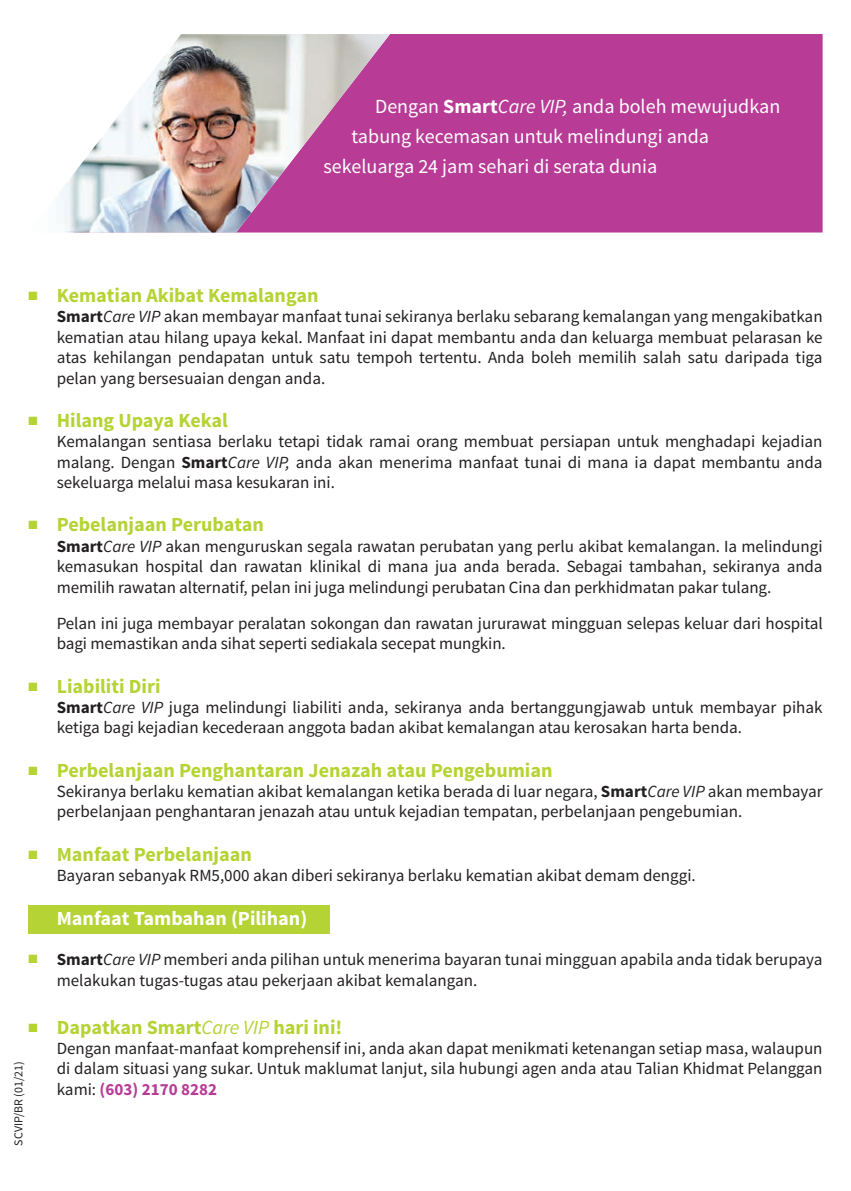
<style>
.page{position:relative;width:851px;height:1191px;background:#fff}
.page>*{position:absolute;margin:0;border:0;box-sizing:border-box;transform-origin:0 0}
.t1{font:700 20px "Source Sans Pro";color:#b5d334}
.t2{font:20px/30px "Source Sans Pro";color:#fff}
.t3{font:700 20px "Source Sans Pro";color:#fff}
.t4{font:17px/20.4px "Source Sans Pro";color:#231f20;text-align:justify}
.t5{font:12px "Source Sans Pro";color:#231f20}
.s1{font-weight:700}
.s2{font-style:italic}
.s3{color:#b5d334}
.s4{font-weight:400;font-style:italic}
.s5{font-weight:700;color:#b83b96}
</style>
<div class="page">
<div style="left:28px;top:905px;width:302px;height:29px;background:#b5d334"></div>
<div style="left:390px;top:34px;width:432px;height:198px;background:#b83b96"></div>
<img style="left:59px;top:34px;width:331px;height:198px">
<p class="t2" style="left:375px;top:91px;width:406px">Dengan <span class="s1">Smart</span><span class="s2">Care VIP,</span> anda boleh mewujudkan</p>
<p class="t2" style="left:323px;top:121px;width:387px;text-indent:28px">tabung kecemasan untuk melindungi anda sekeluarga 24 jam sehari di serata dunia</p>
<p class="t1" style="left:28px;top:282px;width:291px">■ Kematian Akibat Kemalangan</p>
<p class="t4" style="left:57px;top:307px;width:767px"><span class="s1">Smart</span><span class="s2">Care VIP</span> akan membayar manfaat tunai sekiranya berlaku sebarang kemalangan yang mengakibatkan kematian atau hilang upaya kekal. Manfaat ini dapat membantu anda dan keluarga membuat pelarasan ke atas kehilangan pendapatan untuk satu tempoh tertentu. Anda boleh memilih salah satu daripada tiga pelan yang bersesuaian dengan anda.</p>
<p class="t1" style="left:28px;top:407px;width:201px">■ Hilang Upaya Kekal</p>
<p class="t4" style="left:57px;top:432px;width:767px">Kemalangan sentiasa berlaku tetapi tidak ramai orang membuat persiapan untuk menghadapi kejadian malang. Dengan <span class="s1">Smart</span><span class="s2">Care VIP,</span> anda akan menerima manfaat tunai di mana ia dapat membantu anda sekeluarga melalui masa kesukaran ini.</p>
<p class="t1" style="left:28px;top:512px;width:237px">■ Pebelanjaan Perubatan</p>
<p class="t4" style="left:57px;top:536px;width:767px"><span class="s1">Smart</span><span class="s2">Care VIP</span> akan menguruskan segala rawatan perubatan yang perlu akibat kemalangan. Ia melindungi kemasukan hospital dan rawatan klinikal di mana jua anda berada. Sebagai tambahan, sekiranya anda memilih rawatan alternatif, pelan ini juga melindungi perubatan Cina dan perkhidmatan pakar tulang.</p>
<p class="t4" style="left:57px;top:613px;width:767px">Pelan ini juga membayar peralatan sokongan dan rawatan jururawat mingguan selepas keluar dari hospital bagi memastikan anda sihat seperti sediakala secepat mungkin.</p>
<p class="t1" style="left:28px;top:673px;width:134px">■ Liabiliti Diri</p>
<p class="t4" style="left:57px;top:697px;width:767px"><span class="s1">Smart</span><span class="s2">Care VIP</span> juga melindungi liabiliti anda, sekiranya anda bertanggungjawab untuk membayar pihak ketiga bagi kejadian kecederaan anggota badan akibat kemalangan atau kerosakan harta benda.</p>
<p class="t1" style="left:28px;top:757px;width:525px">■ Perbelanjaan Penghantaran Jenazah atau Pengebumian</p>
<p class="t4" style="left:57px;top:781px;width:767px">Sekiranya berlaku kematian akibat kemalangan ketika berada di luar negara, <span class="s1">Smart</span><span class="s2">Care VIP</span> akan membayar perbelanjaan penghantaran jenazah atau untuk kejadian tempatan, perbelanjaan pengebumian.</p>
<p class="t1" style="left:28px;top:841px;width:225px">■ Manfaat Perbelanjaan</p>
<p class="t4" style="left:57px;top:865px;width:640px">Bayaran sebanyak RM5,000 akan diberi sekiranya berlaku kematian akibat demam denggi.</p>
<p class="t3" style="left:57px;top:906px;width:252px">Manfaat Tambahan (Pilihan)</p>
<p class="t4" style="left:57px;top:949px;width:767px;text-indent:-28px"><span class="s3">■</span> <span class="s1">Smart</span><span class="s2">Care VIP</span> memberi anda pilihan untuk menerima bayaran tunai mingguan apabila anda tidak berupaya melakukan tugas-tugas atau pekerjaan akibat kemalangan.</p>
<p class="t1" style="left:28px;top:1014px;width:315px">■ Dapatkan Smart<span class="s4">Care VIP</span> hari ini!</p>
<p class="t4" style="left:57px;top:1038px;width:767px">Dengan manfaat-manfaat komprehensif ini, anda akan dapat menikmati ketenangan setiap masa, walaupun di dalam situasi yang sukar. Untuk maklumat lanjut, sila hubungi agen anda atau Talian Khidmat Pelanggan kami: <span class="s5">(603) 2170 8282</span></p>
<p class="t5" style="left:11px;top:1145px;width:86px;rotate:-90deg">SCVIP/BR (01/21)</p>
</div>
